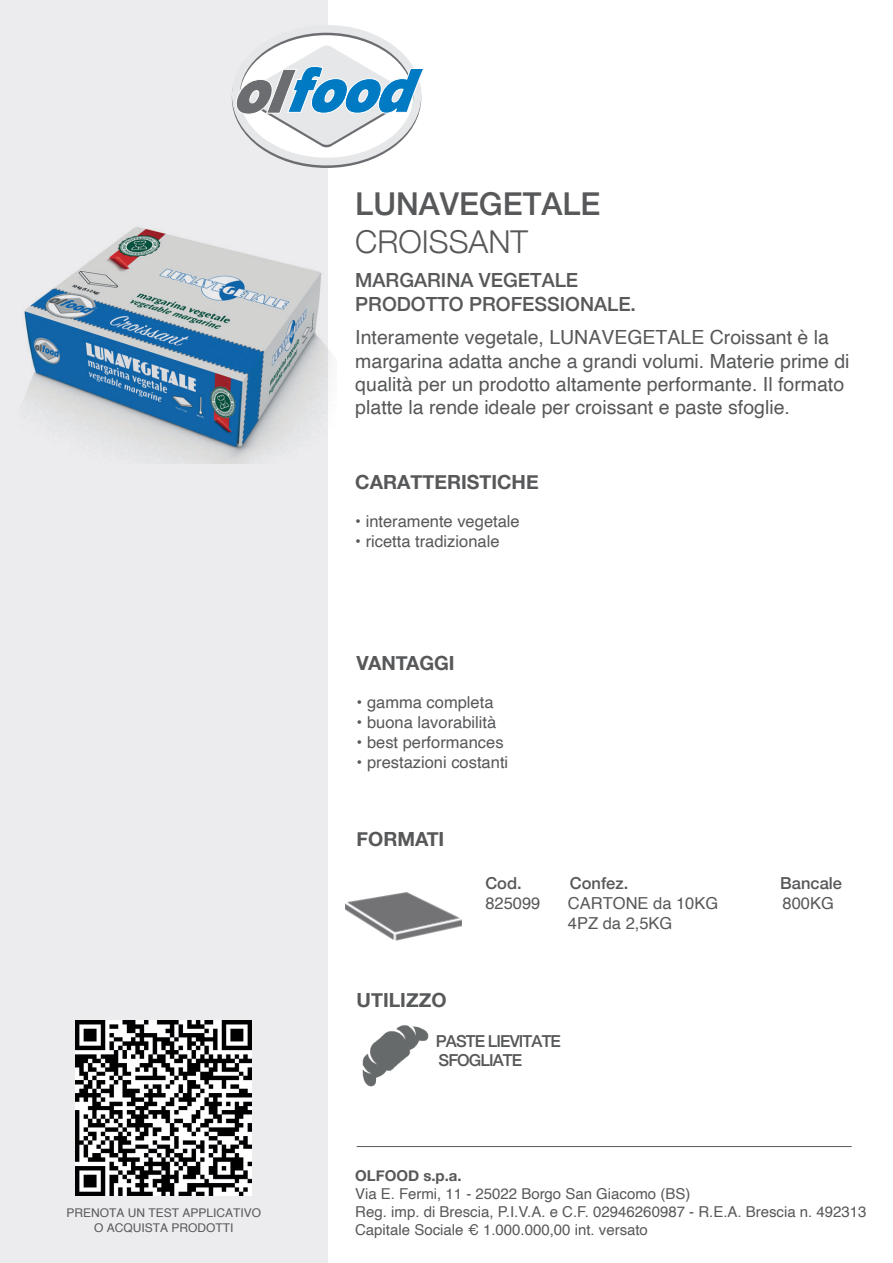
<style>
.page{position:relative;width:893px;height:1263px;background:#fff}
.page>*{position:absolute;margin:0;border:0;box-sizing:border-box;transform-origin:0 0}
.t1{font:500 31.5px "Helvetica Neue";color:#57585a}
.t2{font:300 31.5px "Helvetica Neue";color:#57585a}
.t3{font:19.5px/23.4px "Helvetica";color:#57585a}
.t4{font:500 19.5px/23.4px "Helvetica Neue";color:#57585a}
.t5{font:700 19.5px "Helvetica Neue";color:#57585a}
.t6{font:16.5px "Helvetica";color:#57585a}
.t7{font:500 16.5px/19.8px "Helvetica Neue";letter-spacing:-.055em;color:#57585a}
.t8{font:500 16.5px "Helvetica Neue";color:#57585a}
.t9{font:15px/18px "Helvetica";color:#57585a}
.t10{font:700 15px "Helvetica Neue";color:#57585a}
.t11{font:12px/14.4px "Helvetica";color:#57585a;text-align:center}
</style>
<div class="page">
<div style="left:0;top:0;width:328px;height:1263px;background:#ececee"></div>
<img style="left:345px;top:892px;width:117px;height:49px">
<img style="left:23px;top:227px;width:314px;height:236px">
<svg style="left:232px;top:25px;width:192px;height:143px"></svg>
<hr style="left:357px;top:1146px;width:495px;height:1px;background:#57585a">
<img style="left:362px;top:1025px;width:67px;height:62px">
<img style="left:76px;top:1020px;width:175px;height:175px">
<p class="t11" style="left:67px;top:1206px;width:196px">PRENOTA UN TEST APPLICATIVO<br>O ACQUISTA PRODOTTI</p>
<h1 class="t1" style="left:355px;top:178px;width:247px">LUNAVEGETALE</h1>
<h1 class="t2" style="left:355px;top:216px;width:174px">CROISSANT</h1>
<p class="t4" style="left:355px;top:267px;width:282px">MARGARINA VEGETALE<br>PRODOTTO PROFESSIONALE.</p>
<p class="t3" style="left:355px;top:326px;width:496px">Interamente vegetale, LUNAVEGETALE Croissant è la margarina adatta anche a grandi volumi. Materie prime di qualità per un prodotto altamente performante. Il formato platte la rende ideale per croissant e paste sfoglie.</p>
<p class="t5" style="left:355px;top:467px;width:185px">CARATTERISTICHE</p>
<p class="t6" style="left:355px;top:509px;width:166px">• interamente vegetale</p>
<p class="t6" style="left:355px;top:528px;width:146px">• ricetta tradizionale</p>
<p class="t5" style="left:357px;top:647px;width:100px">VANTAGGI</p>
<p class="t6" style="left:357px;top:690px;width:138px">• gamma completa</p>
<p class="t6" style="left:357px;top:709px;width:141px">• buona lavorabilità</p>
<p class="t6" style="left:357px;top:729px;width:148px">• best performances</p>
<p class="t6" style="left:357px;top:749px;width:153px">• prestazioni costanti</p>
<p class="t5" style="left:357px;top:824px;width:89px">FORMATI</p>
<p class="t5" style="left:357px;top:984px;width:91px">UTILIZZO</p>
<p class="t7" style="left:485px;top:872px;width:38px">Cod.</p>
<p class="t7" style="left:570px;top:872px;width:60px">Confez.</p>
<p class="t8" style="left:780px;top:870px;width:63px">Bancale</p>
<p class="t6" style="left:485px;top:890px;width:57px">825099</p>
<p class="t6" style="left:568px;top:890px;width:152px">CARTONE da 10KG</p>
<p class="t6" style="left:782px;top:890px;width:53px">800KG</p>
<p class="t6" style="left:568px;top:910px;width:106px">4PZ da 2,5KG</p>
<p class="t7" style="left:436px;top:1029px;width:127px">PASTE LIEVITATE<br>SFOGLIATE</p>
<p class="t10" style="left:355px;top:1163px;width:108px">OLFOOD s.p.a.</p>
<p class="t9" style="left:355px;top:1185px;width:513px">Via E. Fermi, 11 - 25022 Borgo San Giacomo (BS)<br>Reg. imp. di Brescia, P.I.V.A. e C.F. 02946260987 - R.E.A. Brescia n. 492313<br>Capitale Sociale € 1.000.000,00 int. versato</p>
</div>
